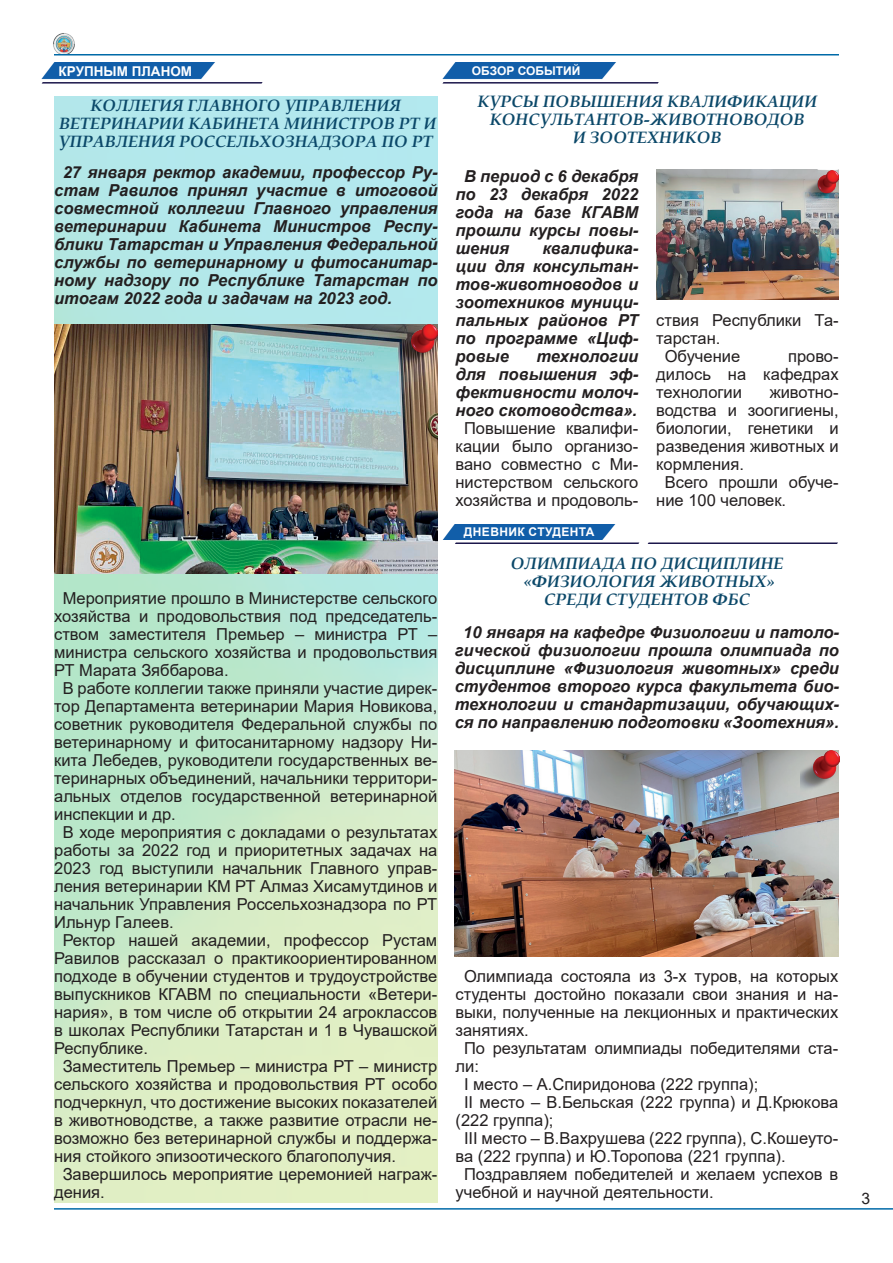
<style>
.page{position:relative;width:893px;height:1263px;background:#fff}
.page>*{position:absolute;margin:0;border:0;box-sizing:border-box;transform-origin:0 0}
.t1{font:16.5px/18px "Arial";color:#231f20;text-align:center}
.t2{font:italic 700 16.5px/18px "Arial";color:#231f20;text-align:justify}
.t3{font:italic 700 16.5px/18px "Book Antiqua";color:#0b4869;text-align:center}
.t4{font:italic 700 16.35px/18px "Book Antiqua";color:#0b4869;text-align:center}
.t5{font:15.75px "Arial";color:#231f20}
.t6{font:700 13.5px "Arial";color:#fff}
.t7{font:700 12px "Arial";letter-spacing:.035em;color:#fff}
.t8{font:700 12px "Arial";color:#fff}
</style>
<div class="page">
<img style="left:54px;top:96px;width:383px;height:1106px">
<img style="left:455px;top:750px;width:383px;height:207px">
<hr style="left:54px;top:1208px;width:839px;height:1px;background:#006aa8">
<img style="left:53px;top:33px;width:22px;height:21px">
<hr style="left:54px;top:54px;width:785px;height:2px;background:#006aa8">
<img style="left:41px;top:63px;width:174px;height:16px">
<img style="left:437px;top:524px;width:179px;height:16px">
<hr style="left:455px;top:542px;width:184px;height:2px;background:#1c174b">
<hr style="left:648px;top:542px;width:189px;height:2px;background:#1c174b">
<img style="left:442px;top:63px;width:174px;height:16px">
<img style="left:800px;top:750px;width:39px;height:41px">
<hr style="left:42px;top:82px;width:220px;height:2px;background:#1c174b">
<hr style="left:443px;top:82px;width:215px;height:2px;background:#1c174b">
<img style="left:656px;top:170px;width:183px;height:129px">
<img style="left:800px;top:171px;width:38px;height:33px">
<img style="left:54px;top:324px;width:383px;height:249px">
<img style="left:398px;top:324px;width:39px;height:41px">
<p class="t6" style="left:59px;top:62px;width:135px">КРУПНЫМ ПЛАНОМ</p>
<p class="t4" style="left:59px;top:97px;width:379px">КОЛЛЕГИЯ ГЛАВНОГО УПРАВЛЕНИЯ<br>ВЕТЕРИНАРИИ КАБИНЕТА МИНИСТРОВ РТ И<br>УПРАВЛЕНИЯ РОССЕЛЬХОЗНАДЗОРА ПО РТ</p>
<p class="t2" style="left:54px;top:164px;width:385px;text-indent:8px">27 января ректор академии, профессор Ру&shy;стам Равилов принял участие в итоговой совместной коллегии Главного управления ветеринарии Кабинета Министров Респу&shy;блики Татарстан и Управления Федеральной службы по ветеринарному и фитосанитар&shy;ному надзору по Республике Татарстан по итогам 2022 года и задачам на 2023 год.</p>
<p class="t1" style="left:63px;top:589px;width:376px">Мероприятие прошло в Министерстве сельского</p>
<p class="t1" style="left:54px;top:607px;width:385px">хозяйства и продовольствия под председатель-</p>
<p class="t1" style="left:54px;top:625px;width:385px">ством заместителя Премьер – министра РТ –</p>
<p class="t1" style="left:54px;top:643px;width:385px">министра сельского хозяйства и продовольствия</p>
<p class="t1" style="left:54px;top:661px;width:176px">РТ Марата Зяббарова.</p>
<p class="t1" style="left:63px;top:679px;width:376px">В работе коллегии также приняли участие дирек-</p>
<p class="t1" style="left:54px;top:697px;width:385px">тор Департамента ветеринарии Мария Новикова,</p>
<p class="t1" style="left:54px;top:715px;width:385px">советник руководителя Федеральной службы по</p>
<p class="t1" style="left:54px;top:733px;width:385px">ветеринарному и фитосанитарному надзору Ни-</p>
<p class="t1" style="left:54px;top:751px;width:385px">кита Лебедев, руководители государственных ве-</p>
<p class="t1" style="left:54px;top:769px;width:385px">теринарных объединений, начальники территори-</p>
<p class="t1" style="left:54px;top:787px;width:385px">альных отделов государственной ветеринарной</p>
<p class="t1" style="left:54px;top:805px;width:123px">инспекции и др.</p>
<p class="t1" style="left:63px;top:823px;width:376px">В ходе мероприятия с докладами о результатах</p>
<p class="t1" style="left:54px;top:841px;width:385px">работы за 2022 год и приоритетных задачах на</p>
<p class="t1" style="left:54px;top:859px;width:385px">2023 год выступили начальник Главного управ-</p>
<p class="t1" style="left:54px;top:877px;width:385px">ления ветеринарии КМ РТ Алмаз Хисамутдинов и</p>
<p class="t1" style="left:54px;top:895px;width:385px">начальник Управления Россельхознадзора по РТ</p>
<p class="t1" style="left:54px;top:913px;width:121px">Ильнур Галеев.</p>
<p class="t1" style="left:63px;top:931px;width:376px">Ректор нашей академии, профессор Рустам</p>
<p class="t1" style="left:54px;top:949px;width:385px">Равилов рассказал о практикоориентированном</p>
<p class="t1" style="left:54px;top:967px;width:385px">подходе в обучении студентов и трудоустройстве</p>
<p class="t1" style="left:54px;top:985px;width:385px">выпускников КГАВМ по специальности «Ветери-</p>
<p class="t1" style="left:54px;top:1003px;width:385px">нария», в том числе об открытии 24 агроклассов</p>
<p class="t1" style="left:54px;top:1021px;width:385px">в школах Республики Татарстан и 1 в Чувашской</p>
<p class="t1" style="left:54px;top:1039px;width:95px">Республике.</p>
<p class="t1" style="left:63px;top:1057px;width:376px">Заместитель Премьер – министра РТ – министр</p>
<p class="t1" style="left:54px;top:1075px;width:385px">сельского хозяйства и продовольствия РТ особо</p>
<p class="t1" style="left:54px;top:1093px;width:385px">подчеркнул, что достижение высоких показателей</p>
<p class="t1" style="left:54px;top:1111px;width:385px">в животноводстве, а также развитие отрасли не-</p>
<p class="t1" style="left:54px;top:1129px;width:385px">возможно без ветеринарной службы и поддержа-</p>
<p class="t1" style="left:54px;top:1147px;width:343px">ния стойкого эпизоотического благополучия.</p>
<p class="t1" style="left:63px;top:1165px;width:376px">Завершилось мероприятие церемонией награж-</p>
<p class="t1" style="left:54px;top:1183px;width:52px">дения.</p>
<p class="t8" style="left:472px;top:63px;width:110px">ОБЗОР СОБЫТИЙ</p>
<p class="t3" style="left:477px;top:92px;width:341px">КУРСЫ ПОВЫШЕНИЯ КВАЛИФИКАЦИИ<br>КОНСУЛЬТАНТОВ-ЖИВОТНОВОДОВ<br>И ЗООТЕХНИКОВ</p>
<p class="t2" style="left:455px;top:167px;width:184px;text-indent:8px">В период с 6 декабря по 23 декабря 2022 года на базе КГАВМ прошли курсы повы&shy;шения</p>
<p class="t2" style="left:455px;top:239px;width:184px;text-indent:87px">квалифика&shy;ции для консультан&shy;тов-животноводов и зоотехников муници&shy;пальных районов РТ по программе «Циф&shy;ровые</p>
<p class="t1" style="left:656px;top:311px;width:184px">ствия Республики Та-</p>
<p class="t1" style="left:656px;top:329px;width:66px">тарстан.</p>
<p class="t1" style="left:665px;top:347px;width:77px">Обучение</p>
<p class="t2" style="left:455px;top:347px;width:184px;text-indent:81px">технологии для повышения эф&shy;фективности молоч&shy;ного скотоводства».</p>
<p class="t1" style="left:455px;top:419px;width:184px">Повышение квалифи&shy;кации было организо&shy;вано совместно с Ми&shy;нистерством сельского хозяйства и продоволь-</p>
<p class="t1" style="left:656px;top:347px;width:184px;text-align:justify;text-indent:132px">прово&shy;дилось на кафедрах технологии</p>
<p class="t1" style="left:770px;top:383px;width:70px">животно-</p>
<p class="t1" style="left:656px;top:401px;width:184px">водства и зоогигиены,</p>
<p class="t1" style="left:656px;top:419px;width:184px">биологии, генетики и</p>
<p class="t1" style="left:656px;top:437px;width:184px">разведения животных и</p>
<p class="t1" style="left:656px;top:455px;width:89px">кормления.</p>
<p class="t1" style="left:665px;top:473px;width:175px">Всего прошли обуче-</p>
<p class="t1" style="left:656px;top:491px;width:131px">ние 100 человек.</p>
<p class="t7" style="left:464px;top:524px;width:132px">ДНЕВНИК СТУДЕНТА</p>
<p class="t3" style="left:511px;top:555px;width:274px">ОЛИМПИАДА ПО ДИСЦИПЛИНЕ «ФИЗИОЛОГИЯ ЖИВОТНЫХ»<br>СРЕДИ СТУДЕНТОВ ФБС</p>
<p class="t2" style="left:455px;top:623px;width:386px;text-align:center">10 января на кафедре Физиологии и патоло&shy;гической физиологии прошла олимпиада по дисциплине «Физиология животных» среди студентов второго курса факультета био&shy;технологии и стандартизации, обучающих&shy;ся по направлению подготовки «Зоотехния».</p>
<p class="t1" style="left:464px;top:967px;width:376px">Олимпиада состояла из 3-х туров, на которых</p>
<p class="t1" style="left:455px;top:985px;width:384px">студенты достойно показали свои знания и на-</p>
<p class="t1" style="left:455px;top:1003px;width:384px">выки, полученные на лекционных и практических</p>
<p class="t1" style="left:455px;top:1021px;width:75px">занятиях.</p>
<p class="t1" style="left:464px;top:1039px;width:376px">По результатам олимпиады победителями ста-</p>
<p class="t1" style="left:455px;top:1057px;width:25px">ли:</p>
<p class="t1" style="left:464px;top:1075px;width:296px">I место – А.Спиридонова (222 группа);</p>
<p class="t1" style="left:464px;top:1093px;width:376px">II место – В.Бельская (222 группа) и Д.Крюкова</p>
<p class="t1" style="left:455px;top:1111px;width:100px">(222 группа);</p>
<p class="t1" style="left:464px;top:1129px;width:376px">III место – В.Вахрушева (222 группа), С.Кошеуто-</p>
<p class="t1" style="left:455px;top:1147px;width:332px">ва (222 группа) и Ю.Торопова (221 группа).</p>
<p class="t1" style="left:464px;top:1165px;width:376px">Поздравляем победителей и желаем успехов в</p>
<p class="t1" style="left:455px;top:1183px;width:260px">учебной и научной деятельности.</p>
<p class="t5" style="left:861px;top:1188px;width:10px">3</p>
</div>
